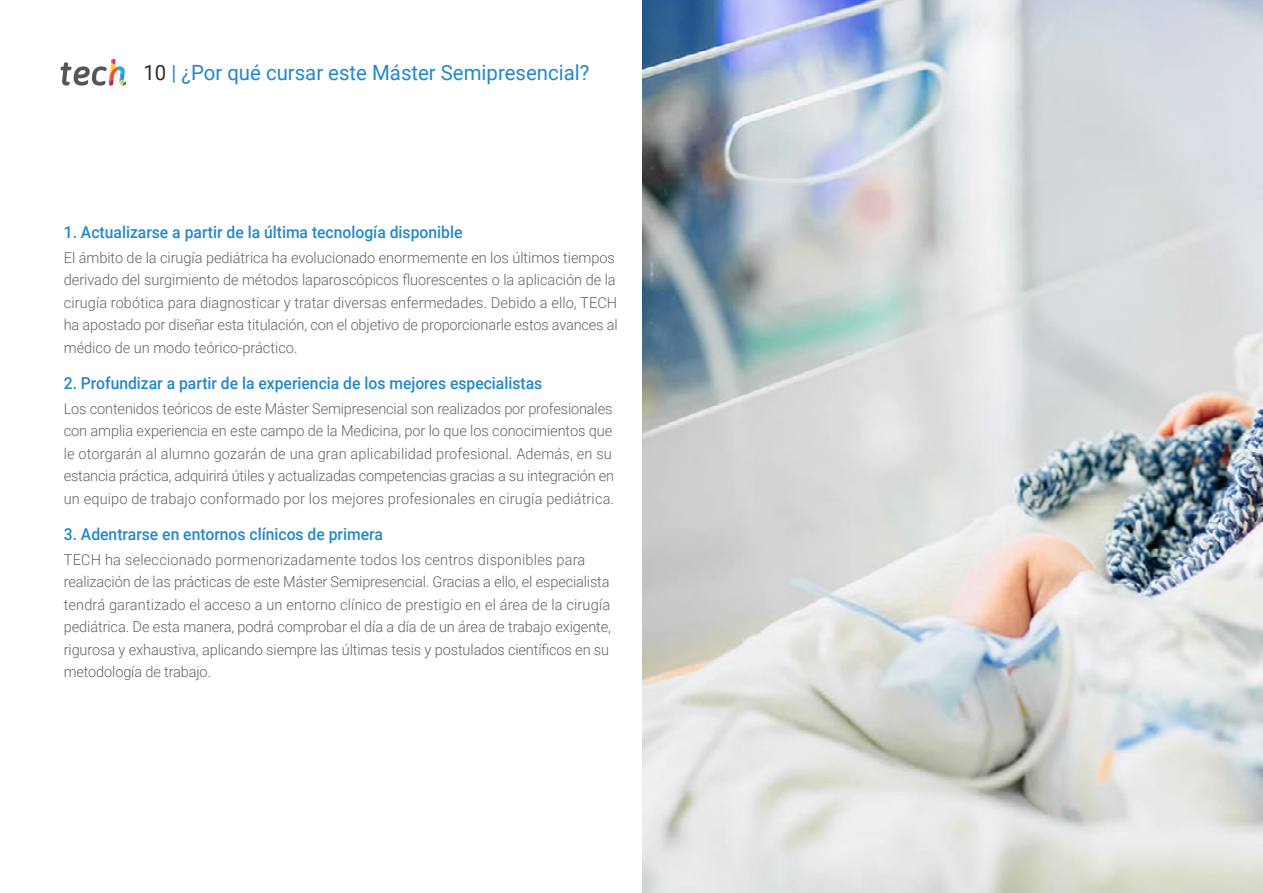
<style>
.page{position:relative;width:1263px;height:893px;background:#fff}
.page>*{position:absolute;margin:0;border:0;box-sizing:border-box;transform-origin:0 0}
.t1{font:21px "Roboto";color:#2488c9}
.t2{font:500 16.5px "Roboto";color:#2488c9;scale:.95 1}
.t3{font:300 15px/22.5px "Roboto";letter-spacing:-.005em;color:#61646a}
.s1{color:#312e20}
</style>
<div class="page">
<svg style="left:61px;top:59px;width:65px;height:27px"></svg>
<img style="left:642px;top:0;width:621px;height:893px">
<h1 class="t1" style="left:144px;top:57px;width:447px"><span class="s1">10</span> | ¿Por qué cursar este Máster Semipresencial?</h1>
<p class="t2" style="left:64px;top:221px;width:421px">1. Actualizarse a partir de la última tecnología disponible</p>
<p class="t3" style="left:64px;top:246px;width:555px">El ámbito de la cirugía pediátrica ha evolucionado enormemente en los últimos tiempos derivado del surgimiento de métodos laparoscópicos fluorescentes o la aplicación de la cirugía robótica para diagnosticar y tratar diversas enfermedades. Debido a ello, TECH ha apostado por diseñar esta titulación, con el objetivo de proporcionarle estos avances al médico de un modo teórico-práctico.</p>
<p class="t2" style="left:64px;top:372px;width:505px">2. Profundizar a partir de la experiencia de los mejores especialistas</p>
<p class="t3" style="left:64px;top:396px;width:552px">Los contenidos teóricos de este Máster Semipresencial son realizados por profesionales con amplia experiencia en este campo de la Medicina, por lo que los conocimientos que le otorgarán al alumno gozarán de una gran aplicabilidad profesional. Además, en su estancia práctica, adquirirá útiles y actualizadas competencias gracias a su integración en un equipo de trabajo conformado por los mejores profesionales en cirugía pediátrica.</p>
<p class="t2" style="left:64px;top:522px;width:337px">3. Adentrarse en entornos clínicos de primera</p>
<p class="t3" style="left:64px;top:547px;width:549px">TECH ha seleccionado pormenorizadamente todos los centros disponibles para realización de las prácticas de este Máster Semipresencial. Gracias a ello, el especialista tendrá garantizado el acceso a un entorno clínico de prestigio en el área de la cirugía pediátrica. De esta manera, podrá comprobar el día a día de un área de trabajo exigente, rigurosa y exhaustiva, aplicando siempre las últimas tesis y postulados científicos en su metodología de trabajo.</p>
</div>
